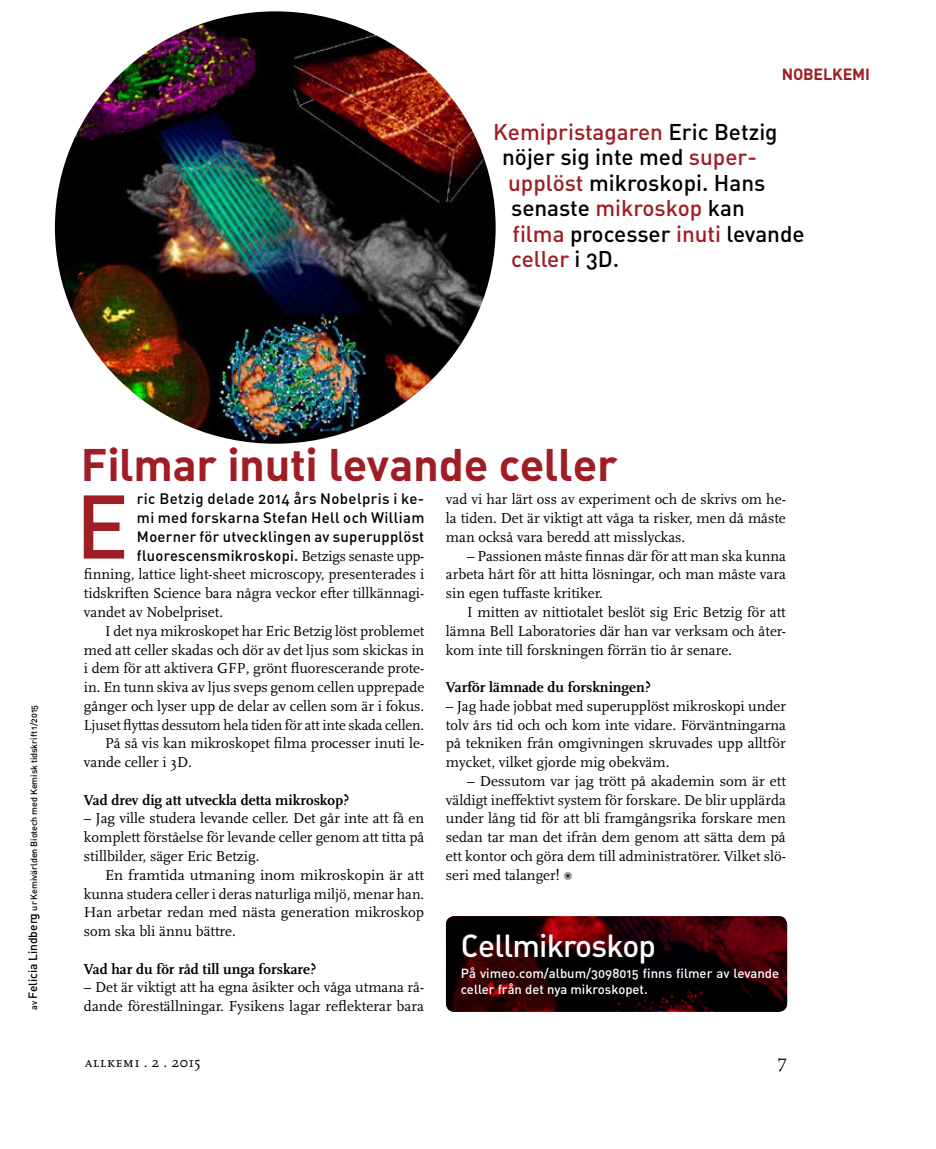
<style>
.page{position:relative;width:936px;height:1149px;background:#fff}
.page>*{position:absolute;margin:0;border:0;box-sizing:border-box;transform-origin:0 0}
.t1{font:88.65px "DIN Medium Alternate";color:#9f1e26}
.t2{font:45px "DIN Bold Alternate";letter-spacing:-.01em;color:#9f1e26}
.t3{font:31.5px "DIN Medium Alternate";letter-spacing:-.025em;color:#fff}
.t4{font:22.5px "DIN Medium Alternate";color:#000}
.t5{font:22.5px "DIN Medium Alternate";color:#9f1e26}
.t6{font:18px "Scala Caps";color:#000}
.t7{font:16.05px "DIN Bold Alternate";letter-spacing:-.01em;color:#9f1e26}
.t8{font:15px/18.8px "Scala";color:#000;text-align:justify}
.t9{font:15px/18.8px "DIN Medium Alternate";letter-spacing:.02em;color:#000;text-align:justify}
.t10{font:700 15px "Scala";color:#000}
.t11{font:15px "Scala Caps";letter-spacing:.015em;color:#000}
.t12{font:13.05px/16.5px "DIN Medium Alternate";color:#fff}
.t13{font:9px "DIN Medium Alternate";letter-spacing:-.005em;color:#000}
.s1{color:#000}
.s2{color:#9f1e26}
.s3{font-size:12px}
.s4{font-family:"Scala"}
</style>
<div class="page">
<img style="left:55px;top:11px;width:440px;height:432px">
<img style="left:446px;top:916px;width:341px;height:95px">
<p class="t7" style="left:781px;top:63px;width:90px">NOBELKEMI</p>
<h3 class="t5" style="left:493px;top:117px;width:286px">Kemipristagaren <span class="s1">Eric Betzig</span></h3>
<h3 class="t4" style="left:502px;top:143px;width:253px">nöjer sig inte med <span class="s2">super-</span></h3>
<h3 class="t4" style="left:508px;top:168px;width:259px"><span class="s2">upplöst</span> mikroskopi. Hans</h3>
<h3 class="t4" style="left:511px;top:194px;width:235px">senaste <span class="s2">mikroskop</span> kan</h3>
<h3 class="t4" style="left:512px;top:219px;width:293px"><span class="s2">filma</span> processer <span class="s2">inuti</span> levande</h3>
<h3 class="t5" style="left:511px;top:245px;width:110px">celler <span class="s1">i 3D.</span></h3>
<p class="t13" style="left:28px;top:1009px;width:306px;rotate:-90deg">av <span class="s3">Felicia Lindberg</span> ur Kemivärlden Biotech med Kemisk tidskrift 1/2015</p>
<h2 class="t2" style="left:81px;top:435px;width:538px">Filmar inuti levande celler</h2>
<p class="t9" style="left:137px;top:489px;width:289px">ric Betzig delade 2014 års Nobelpris i ke&shy;mi med forskarna Stefan Hell och William Moerner för utvecklingen av superupplöst fluorescensmikroskopi. <span class="s4">Betzigs senaste upp-</span></p>
<p class="t8" style="left:84px;top:565px;width:342px">finning, lattice light-sheet microscopy, presenterades i tidskriften Science bara några veckor efter tillkännagi&shy;vandet av Nobelpriset.</p>
<p class="t8" style="left:105px;top:621px;width:320px">I det nya mikroskopet har Eric Betzig löst problemet</p>
<p class="t8" style="left:84px;top:640px;width:342px">med att celler skadas och dör av det ljus som skickas in</p>
<p class="t8" style="left:84px;top:659px;width:342px">i dem för att aktivera GFP, grönt fluorescerande prote-</p>
<p class="t8" style="left:84px;top:678px;width:342px">in. En tunn skiva av ljus sveps genom cellen upprepade</p>
<p class="t8" style="left:84px;top:696px;width:342px">gånger och lyser upp de delar av cellen som är i fokus.</p>
<p class="t8" style="left:84px;top:715px;width:342px">Ljuset flyttas dessutom hela tiden för att inte skada cellen.</p>
<p class="t8" style="left:105px;top:734px;width:320px">På så vis kan mikroskopet filma processer inuti le-</p>
<p class="t8" style="left:84px;top:753px;width:109px">vande celler i 3D.</p>
<p class="t10" style="left:84px;top:791px;width:267px">Vad drev dig att utveckla detta mikroskop?</p>
<p class="t8" style="left:84px;top:809px;width:342px">– Jag ville studera levande celler. Det går inte att få en komplett förståelse för levande celler genom att titta på stillbilder, säger Eric Betzig.</p>
<p class="t8" style="left:84px;top:865px;width:342px;text-indent:21px">En framtida utmaning inom mikroskopin är att kunna studera celler i deras naturliga miljö, menar han.<br>Han arbetar redan med nästa generation mikroskop som ska bli ännu bättre.</p>
<p class="t10" style="left:84px;top:959px;width:234px">Vad har du för råd till unga forskare?</p>
<p class="t8" style="left:84px;top:978px;width:342px">– Det är viktigt att ha egna åsikter och våga utmana rå-</p>
<h1 class="t1" style="left:75px;top:469px;width:55px">E</h1>
<p class="t8" style="left:446px;top:490px;width:341px">vad vi har lärt oss av experiment och de skrivs om he&shy;la tiden. Det är viktigt att våga ta risker, men då måste man också vara beredd att misslyckas.</p>
<p class="t8" style="left:446px;top:546px;width:341px;text-indent:21px">– Passionen måste finnas där för att man ska kunna arbeta hårt för att hitta lösningar, och man måste vara sin egen tuffaste kritiker.</p>
<p class="t8" style="left:446px;top:603px;width:341px;text-indent:21px">I mitten av nittiotalet beslöt sig Eric Betzig för att lämna Bell Laboratories där han var verksam och åter&shy;kom inte till forskningen förrän tio år senare.</p>
<p class="t10" style="left:446px;top:678px;width:206px">Varför lämnade du forskningen?</p>
<p class="t8" style="left:446px;top:696px;width:341px">– Jag hade jobbat med superupplöst mikroskopi under tolv års tid och och kom inte vidare. Förväntningarna på tekniken från omgivningen skruvades upp alltför mycket, vilket gjorde mig obekväm.</p>
<p class="t8" style="left:446px;top:771px;width:341px;text-indent:21px">– Dessutom var jag trött på akademin som är ett väldigt ineffektivt system för forskare. De blir upplärda under lång tid för att bli framgångsrika forskare men sedan tar man det ifrån dem genom att sätta dem på ett kontor och göra dem till administratörer. Vilket slö&shy;seri med talanger! ✺</p>
<h3 class="t3" style="left:461px;top:925px;width:197px">Cellmikroskop</h3>
<p class="t12" style="left:461px;top:964px;width:320px">På vimeo.com/album/3098015 finns filmer av levande celler från det nya mikroskopet.</p>
<p class="t8" style="left:84px;top:996px;width:342px">dande föreställningar. Fysikens lagar reflekterar bara</p>
<p class="t11" style="left:85px;top:1053px;width:117px">allkemi . 2 . 2015</p>
<p class="t6" style="left:778px;top:1051px;width:10px">7</p>
</div>
